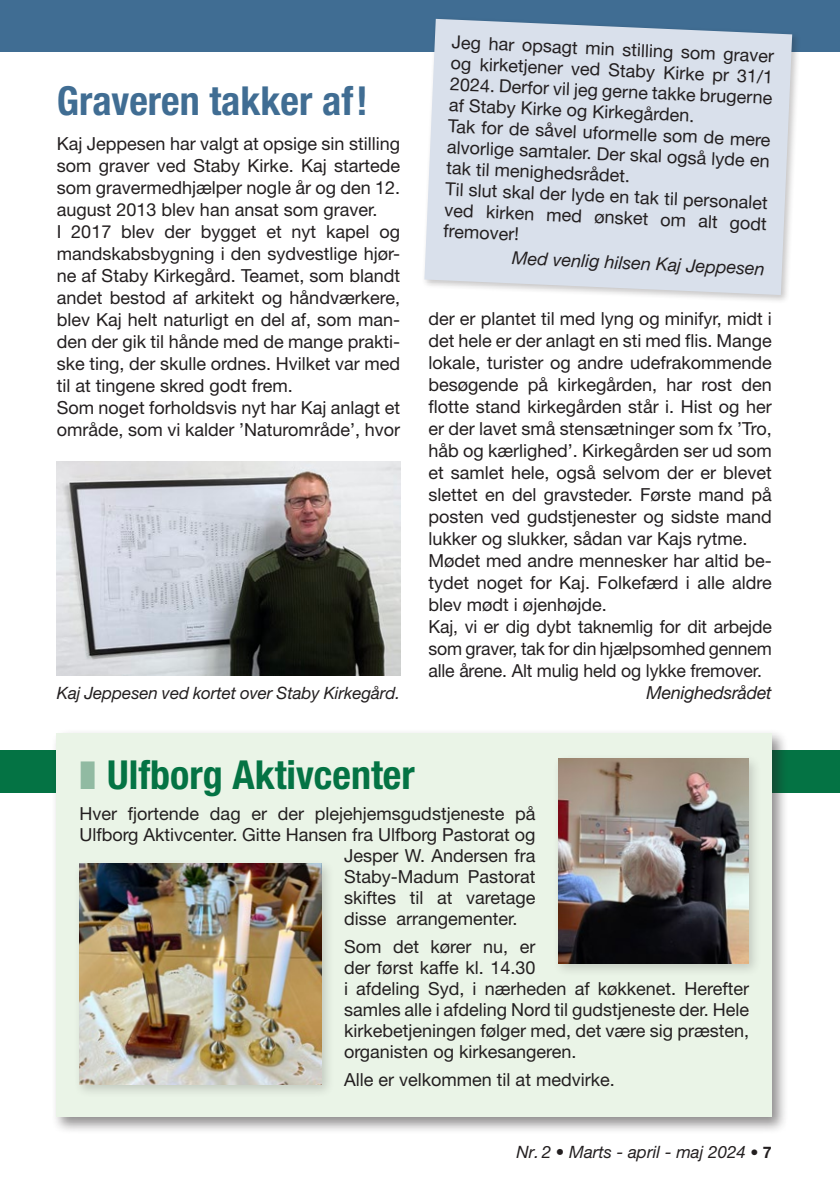
<style>
.page{position:relative;width:840px;height:1191px;background:#fff}
.page>*{position:absolute;margin:0;border:0;box-sizing:border-box;transform-origin:0 0}
.understregning{font:700 condensed 40px "Helvetica Neue LT Std";color:#047344}
.Overskrift_25{font:700 condensed 40px "Helvetica Neue LT Std";color:#406d93}
.Brødtekst_9-10_5{font:18px/22px "Helvetica Neue LT Std";color:#231f20;text-align:justify}
.BRØDTEKST{font:18px/21px "Helvetica Neue LT Std";color:#231f20;text-align:justify}
.BRØDTEKST-2{font:italic 18px "Helvetica Neue LT Std";color:#231f20}
.Brødtekst_9-10_5-2{font:italic 18px "Helvetica Neue LT Std";letter-spacing:-.01em;color:#231f20}
.Brødtekst_9-10_5-3{font:italic 17px "Helvetica Neue LT Std";letter-spacing:-.005em;color:#231f20}
.s1{color:#91baa2}
.s2{font-weight:300;font-style:normal;font-size:16px}
.s3{font-weight:700;font-style:normal;font-size:16px}
</style>
<div class="page">
<div style="left:0;top:0;width:839px;height:51px;background:#406d93"></div>
<div style="left:0;top:750px;width:839px;height:43px;background:#047344"></div>
<div style="left:51px;top:728px;width:737px;height:406px;background:#231f20;opacity:.5"></div>
<div style="left:57px;top:733px;width:714px;height:384px;background:#eaf4e7"></div>
<img style="left:57px;top:461px;width:343px;height:214px">
<div style="left:420px;top:15px;width:380px;height:288px;background:#231f20;opacity:.25"></div>
<svg style="left:424px;top:19px;width:367px;height:276px;background:#d5dde8"></svg>
<div style="left:74px;top:858px;width:261px;height:240px;background:#231f20;opacity:.2"></div>
<img style="left:79px;top:863px;width:242px;height:221px">
<div style="left:552px;top:753px;width:208px;height:223px;background:#231f20;opacity:.2"></div>
<img style="left:558px;top:759px;width:189px;height:204px">
<p class="Overskrift_25" style="left:57px;top:76px;width:312px">Graveren takker af!</p>
<p class="Brødtekst_9-10_5" style="left:57px;top:132px;width:345px">Kaj Jeppesen har valgt at opsige sin stilling som graver ved Staby Kirke. Kaj startede som gravermedhjælper nogle år og den 12. august 2013 blev han ansat som graver.</p>
<p class="Brødtekst_9-10_5" style="left:57px;top:220px;width:344px">I 2017 blev der bygget et nyt kapel og mandskabsbygning i den sydvestlige hjør&shy;ne af Staby Kirkegård. Teamet, som blandt andet bestod af arkitekt og håndværkere, blev Kaj helt naturligt en del af, som man&shy;den der gik til hånde med de mange prakti&shy;ske ting, der skulle ordnes. Hvilket var med til at tingene skred godt frem.</p>
<p class="Brødtekst_9-10_5" style="left:57px;top:396px;width:344px">Som noget forholdsvis nyt har Kaj anlagt et område, som vi kalder ’Naturområde’, hvor</p>
<p class="BRØDTEKST" style="left:452px;top:30px;width:324px;rotate:3deg">Jeg har opsagt min stilling som graver og kirketjener ved Staby Kirke pr 31/1<br>2024. Derfor vil jeg gerne takke brugerne af Staby Kirke og Kirkegården.</p>
<p class="BRØDTEKST" style="left:448px;top:114px;width:324px;rotate:3deg">Tak for de såvel uformelle som de mere alvorlige samtaler. Der skal også lyde en tak til menighedsrådet.</p>
<p class="BRØDTEKST" style="left:446px;top:176px;width:324px;line-height:21.6px;rotate:3deg">Til slut skal der lyde en tak til personalet ved kirken med ønsket om alt godt fremover!</p>
<p class="BRØDTEKST-2" style="left:512px;top:246px;width:254px;rotate:3deg">Med venlig hilsen Kaj Jeppesen</p>
<p class="Brødtekst_9-10_5" style="left:428px;top:308px;width:345px">der er plantet til med lyng og minifyr, midt i det hele er der anlagt en sti med flis. Mange lokale, turister og andre udefrakommende besøgende på kirkegården, har rost den flotte stand kirkegården står i. Hist og her er der lavet små stensætninger som fx ’Tro, håb og kærlighed’. Kirkegården ser ud som et samlet hele, også selvom der er blevet slettet en del gravsteder. Første mand på posten ved gudstjenester og sidste mand lukker og slukker, sådan var Kajs rytme.</p>
<p class="Brødtekst_9-10_5" style="left:428px;top:550px;width:345px">Mødet med andre mennesker har altid be&shy;tydet noget for Kaj. Folkefærd i alle aldre blev mødt i øjenhøjde.</p>
<p class="Brødtekst_9-10_5" style="left:428px;top:616px;width:345px">Kaj, vi er dig dybt taknemlig for dit arbejde som graver, tak for din hjælpsomhed gennem alle årene. Alt mulig held og lykke fremover.</p>
<p class="Brødtekst_9-10_5-3" style="left:57px;top:682px;width:345px">Kaj Jeppesen ved kortet over Staby Kirkegård.</p>
<p class="Brødtekst_9-10_5-2" style="left:646px;top:682px;width:127px">Menighedsrådet</p>
<p class="understregning" style="left:79px;top:751px;width:336px"><span class="s1">❚</span> Ulfborg Aktivcenter</p>
<p class="BRØDTEKST" style="left:79px;top:802px;width:457px">Hver fjortende dag er der plejehjemsgudstjeneste på</p>
<p class="BRØDTEKST" style="left:79px;top:823px;width:457px">Ulfborg Aktivcenter. Gitte Hansen fra Ulfborg Pastorat og</p>
<p class="BRØDTEKST" style="left:344px;top:844px;width:193px">Jesper W. Andersen fra</p>
<p class="BRØDTEKST" style="left:344px;top:865px;width:193px">Staby-Madum Pastorat</p>
<p class="BRØDTEKST" style="left:344px;top:886px;width:193px">skiftes til at varetage</p>
<p class="BRØDTEKST" style="left:344px;top:907px;width:175px">disse arrangementer.</p>
<p class="BRØDTEKST" style="left:344px;top:935px;width:406px;text-align:left">Som det kører nu, er<br>der først kaffe kl. 14.30<br>i afdeling Syd, i nærheden af køkkenet. Herefter samles alle i afdeling Nord til gudstjeneste der. Hele kirkebetjeningen følger med, det være sig præsten, organisten og kirkesangeren.</p>
<p class="BRØDTEKST" style="left:344px;top:1068px;width:272px">Alle er velkommen til at medvirke.</p>
<p class="Brødtekst_9-10_5-3" style="left:516px;top:1141px;width:257px">Nr. 2 • Marts - april - maj 2024 <span class="s2">•</span> <span class="s3">7</span></p>
</div>
